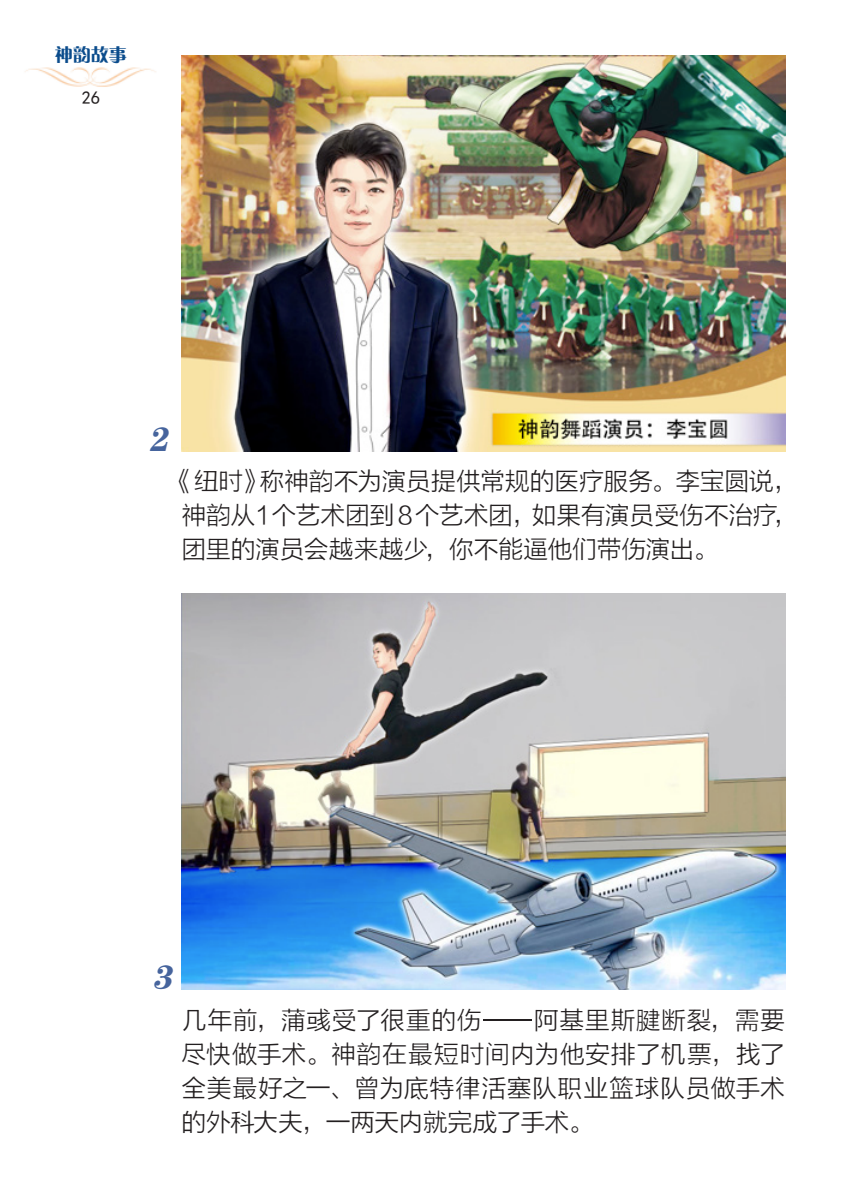
<style>
.page{position:relative;width:842px;height:1191px;background:#fff}
.page>*{position:absolute;margin:0;border:0;box-sizing:border-box;transform-origin:0 0}
.序号-方正粗宋{font:italic 34px "FZCSK GBK1 0";color:#46649d}
.脚本-方正兰亭细黑{font:25px/34px "FZLTXHK";letter-spacing:-.01em;color:#231f20;text-align:justify}
.t1{font:18px "FZCQK GBK1 0";color:#0b4c8c}
.t2{font:18px "Sim Hei";color:#231f20}
</style>
<div class="page">
<img style="left:25px;top:67px;width:131px;height:20px">
<img style="left:181px;top:594px;width:604px;height:395px">
<img style="left:181px;top:55px;width:604px;height:396px">
<p class="t1" style="left:55px;top:45px;width:74px">神韵故事</p>
<p class="t2" style="left:82px;top:88px;width:19px">26</p>
<p class="序号-方正粗宋" style="left:149px;top:420px;width:28px">2</p>
<p class="脚本-方正兰亭细黑" style="left:181px;top:464px;width:618px;text-indent:-12px">《纽时》称神韵不为演员提供常规的医疗服务。李宝圆说，神韵从1个艺术团到8个艺术团，如果有演员受伤不治疗，团里的演员会越来越少，你不能逼他们带伤演出。</p>
<p class="序号-方正粗宋" style="left:153px;top:957px;width:28px">3</p>
<p class="脚本-方正兰亭细黑" style="left:181px;top:1003px;width:605px">几年前，蒲彧受了很重的伤—阿基里斯腱断裂，需要尽快做手术。神韵在最短时间内为他安排了机票，找了全美最好之一、曾为底特律活塞队职业篮球队员做手术的外科大夫，一两天内就完成了手术。</p>
</div>
